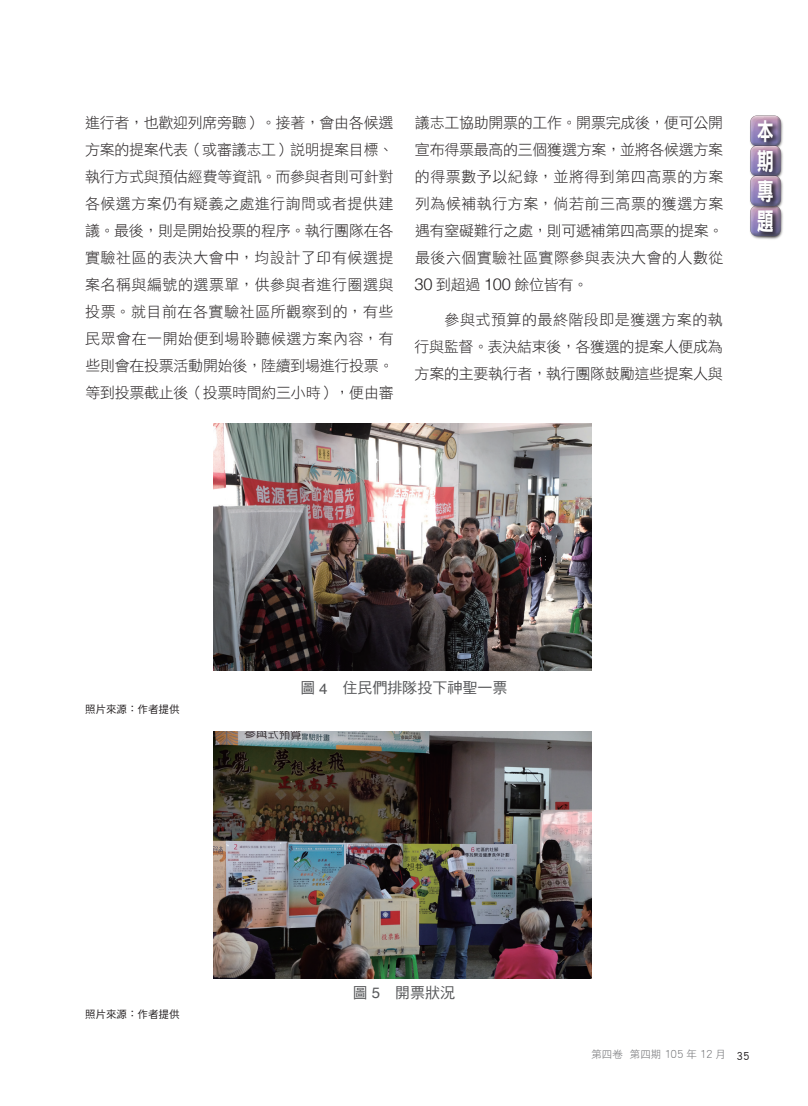
<style>
.page{position:relative;width:808px;height:1106px;background:#fff}
.page>*{position:absolute;margin:0;border:0;box-sizing:border-box;transform-origin:0 0}
.t1{font:24.45px/30px "DF Hei Std W9";color:#fff;text-align:justify;scale:.7 1}
.t2{font:15px/27px "DF Hei Std W3";letter-spacing:-.02em;color:#231f20;text-align:justify}
.t3{font:15px "DF Hei Std W5";color:#57585a}
.t4{font:10.5px "DF Hei Std W5";color:#231f20}
.t5{font:10.5px "DF Hei Std W3";color:#6c6d70}
.s1{font-family:"Helvetica";font-weight:300;font-size:16.5px}
.s2{font-family:"Helvetica"}
.s3{font-size:12px}
.s4{font-family:"DF Hei Std W5";font-size:12px;color:#231f20}
</style>
<div class="page">
<img style="left:214px;top:423px;width:378px;height:247px">
<img style="left:214px;top:731px;width:378px;height:247px">
<img style="left:750px;top:115px;width:33px;height:28px">
<img style="left:750px;top:143px;width:33px;height:29px">
<img style="left:750px;top:213px;width:33px;height:26px">
<img style="left:750px;top:172px;width:33px;height:41px">
<svg style="left:756px;top:118px;width:24px;height:121px"></svg>
<p class="t2" style="left:85px;top:109px;width:310px">進行者，也歡迎列席旁聽）。接著，會由各候選方案的提案代表（或審議志工）說明提案目標、執行方式與預估經費等資訊。而參與者則可針對各候選方案仍有疑義之處進行詢問或者提供建議。最後，則是開始投票的程序。執行團隊在各實驗社區的表決大會中，均設計了印有候選提案名稱與編號的選票單，供參與者進行圈選與投票。就目前在各實驗社區所觀察到的，有些民眾會在一開始便到場聆聽候選方案內容，有些則會在投票活動開始後，陸續到場進行投票。等到投票截止後（投票時間約三小時），便由審</p>
<p class="t2" style="left:415px;top:109px;width:310px">議志工協助開票的工作。開票完成後，便可公開宣布得票最高的三個獲選方案，並將各候選方案的得票數予以紀錄，並將得到第四高票的方案列為候補執行方案，倘若前三高票的獲選方案遇有窒礙難行之處，則可遞補第四高票的提案。最後六個實驗社區實際參與表決大會的人數從<span class="s1">30</span> 到超過 <span class="s1">100</span> 餘位皆有。</p>
<p class="t2" style="left:414px;top:306px;width:310px;text-indent:30px">參與式預算的最終階段即是獲選方案的執行與監督。表決結束後，各獲選的提案人便成為方案的主要執行者，執行團隊鼓勵這些提案人與</p>
<h1 class="t1" style="left:757px;top:115px;width:26px">本期專題</h1>
<p class="t4" style="left:85px;top:704px;width:96px">照片來源：作者提供</p>
<p class="t4" style="left:85px;top:1008px;width:96px">照片來源：作者提供</p>
<p class="t3" style="left:300px;top:679px;width:209px">圖 <span class="s2">4</span> 住民們排隊投下神聖一票</p>
<p class="t3" style="left:353px;top:984px;width:104px">圖 <span class="s2">5</span> 開票狀況</p>
<p class="t5" style="left:591px;top:1048px;width:160px">第四卷 第四期 <span class="s3">105</span> 年 <span class="s3">12</span> 月 <span class="s4">35</span></p>
</div>
